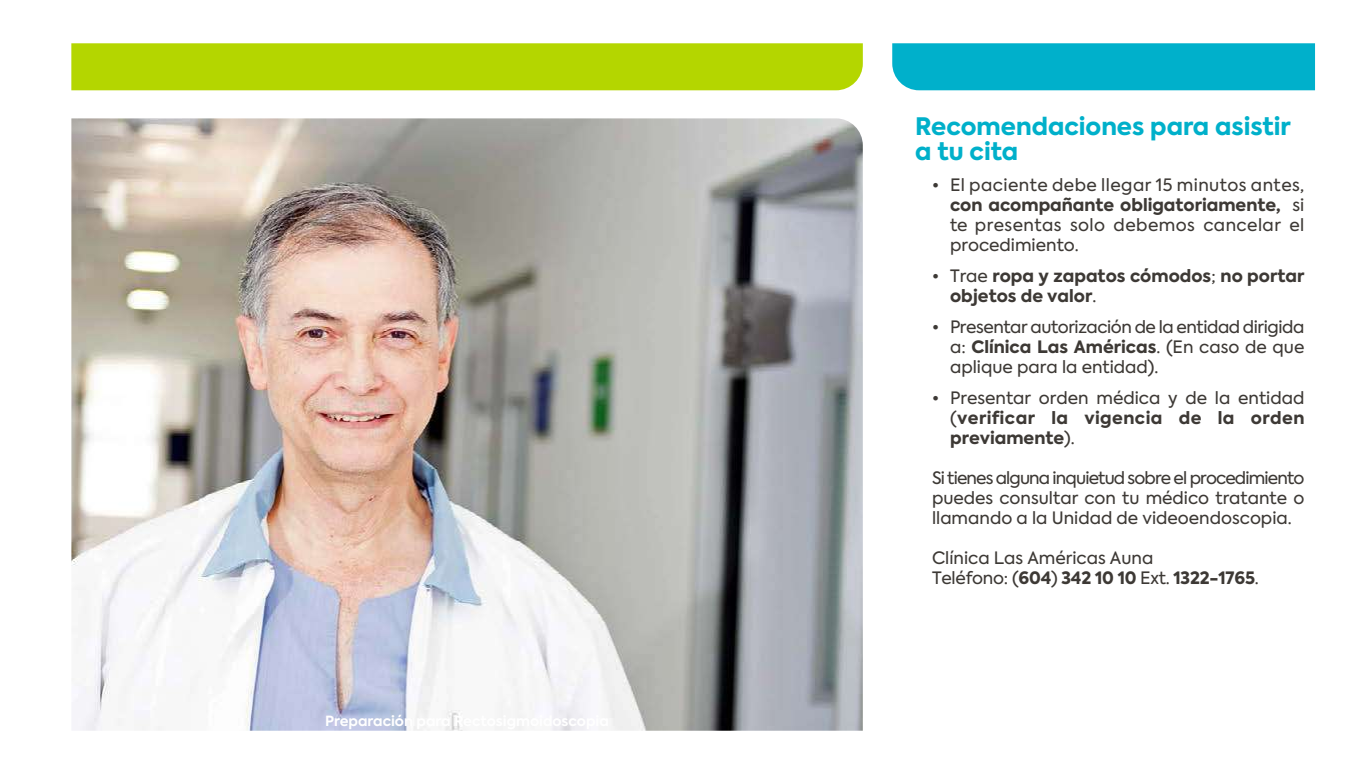
<style>
.page{position:relative;width:1366px;height:768px;background:#fff}
.page>*{position:absolute;margin:0;border:0;box-sizing:border-box;transform-origin:0 0}
.t1{font:800 24px/25px "Axiforma";color:#00b0ca}
.t2{font:17px/20px "Axiforma";color:#3d3935;text-align:justify}
.t3{font:800 17px/20px "Axiforma";color:#3d3935}
.s1{font-weight:800}
.s2{font-weight:400}
</style>
<div class="page">
<div style="left:71px;top:43px;width:792px;height:47px;background:#b4d600"></div>
<img style="left:71px;top:118px;width:792px;height:613px">
<div style="left:892px;top:43px;width:423px;height:47px;background:#00b0cb"></div>
<h1 class="t1" style="left:915px;top:114px;width:377px">Recomendaciones para asistir a tu cita</h1>
<p class="t2" style="left:950px;top:175px;width:356px;text-indent:-18px">• El paciente debe llegar 15 minutos antes, <span class="s1">con acompañante obligatoriamente,</span> si te presentas solo debemos cancelar el procedimiento.</p>
<p class="t3" style="left:950px;top:266px;width:356px;text-indent:-18px"><span class="s2">• Trae</span> ropa y zapatos cómodos<span class="s2">;</span> no portar objetos de valor<span class="s2">.</span></p>
<p class="t2" style="left:950px;top:317px;width:356px;text-indent:-18px">• Presentar autorización de la entidad dirigida a: <span class="s1">Clínica Las Américas</span>. (En caso de que aplique para la entidad).</p>
<p class="t3" style="left:950px;top:388px;width:356px;text-align:justify;text-indent:-18px"><span class="s2">• Presentar orden médica y de la entidad (</span>verificar la vigencia de la orden previamente<span class="s2">).</span></p>
<p class="t2" style="left:932px;top:468px;width:374px">Si tienes alguna inquietud sobre el procedimiento puedes consultar con tu médico tratante o llamando a la Unidad de videoendoscopia.</p>
<p class="t2" style="left:932px;top:548px;width:328px">Clínica Las Américas Auna<br>Teléfono: (<span class="s1">604</span>) <span class="s1">342 10 10</span> Ext. <span class="s1">1322-1765</span>.</p>
</div>
